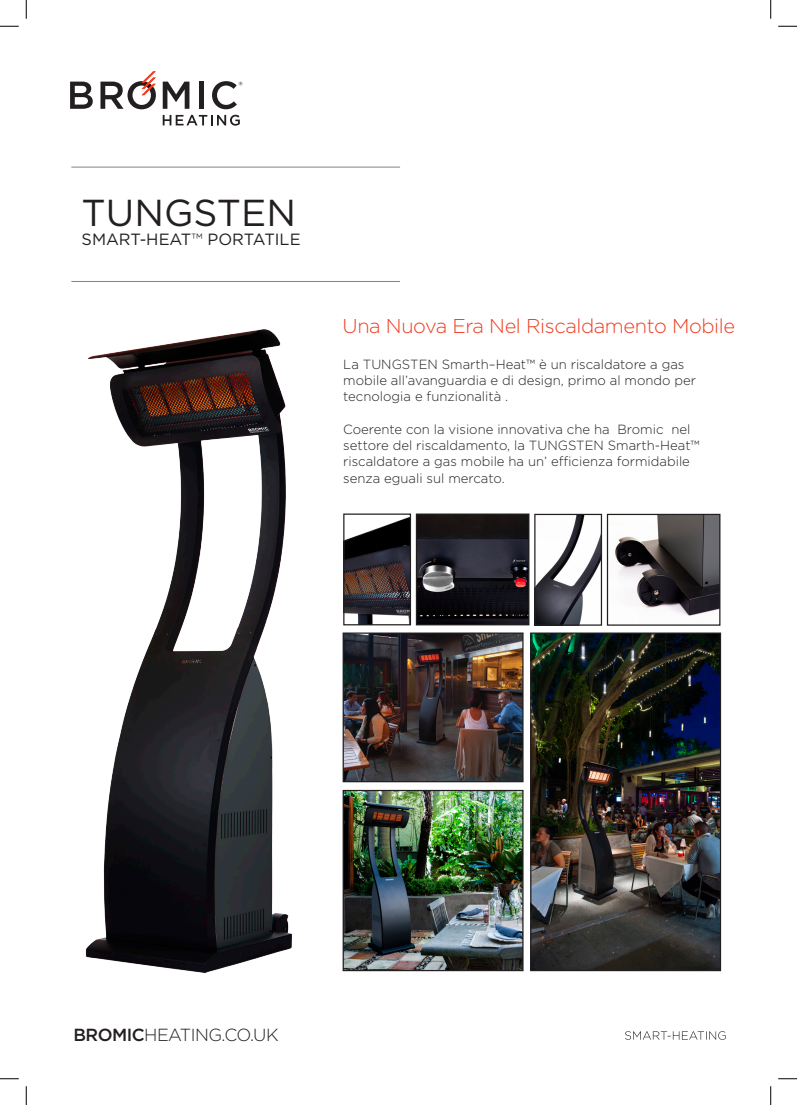
<style>
.page{position:relative;width:797px;height:1105px;background:#fff}
.page>*{position:absolute;margin:0;border:0;box-sizing:border-box;transform-origin:0 0}
.t1{font:37.5px "Gotham";color:#231f20}
.t2{font:300 20px "Gotham";letter-spacing:-.02em;color:#ef3e22}
.t3{font:300 17.5px "Gotham";letter-spacing:-.03em;color:#231f20}
.t4{font:16.25px "Gotham";color:#231f20}
.t5{font:300 13.25px/16.2px "Gotham";color:#231f20}
.s1{font-weight:300}
.s2{font-weight:500}
</style>
<div class="page">
<svg style="left:70px;top:82px;width:23px;height:27px"></svg>
<svg style="left:163px;top:82px;width:26px;height:27px"></svg>
<div style="left:199px;top:82px;width:5px;height:27px;background:#231f20"></div>
<svg style="left:212px;top:81px;width:30px;height:28px"></svg>
<svg style="left:163px;top:115px;width:77px;height:11px"></svg>
<svg style="left:100px;top:71px;width:56px;height:38px"></svg>
<hr style="left:71px;top:281px;width:329px;height:1px;background:#818285">
<hr style="left:71px;top:167px;width:329px;height:1px;background:#818285">
<img style="left:345px;top:517px;width:64px;height:106px">
<div style="left:343px;top:513px;width:68px;height:112px;border:1px solid #231f20"></div>
<img style="left:418px;top:515px;width:109px;height:108px">
<div style="left:416px;top:513px;width:113px;height:112px;border:1px solid #231f20"></div>
<img style="left:536px;top:516px;width:64px;height:108px">
<div style="left:534px;top:514px;width:68px;height:112px;border:1px solid #231f20"></div>
<img style="left:615px;top:516px;width:103px;height:100px">
<div style="left:607px;top:514px;width:113px;height:112px;border:1px solid #231f20"></div>
<img style="left:85px;top:329px;width:207px;height:644px">
<img style="left:344px;top:634px;width:177px;height:146px">
<div style="left:342px;top:632px;width:181px;height:150px;border:1px solid #231f20"></div>
<img style="left:344px;top:792px;width:177px;height:177px">
<div style="left:342px;top:790px;width:181px;height:181px;border:1px solid #231f20"></div>
<img style="left:532px;top:634px;width:187px;height:335px">
<div style="left:530px;top:632px;width:191px;height:339px;border:1px solid #231f20"></div>
<svg style="left:625px;top:1031px;width:100px;height:9px"></svg>
<svg style="left:0;top:25px;width:19px;height:2px"></svg>
<svg style="left:778px;top:25px;width:19px;height:2px"></svg>
<svg style="left:0;top:1078px;width:19px;height:1px"></svg>
<svg style="left:778px;top:1078px;width:19px;height:1px"></svg>
<svg style="left:25px;top:0;width:2px;height:19px"></svg>
<svg style="left:25px;top:1086px;width:2px;height:19px"></svg>
<svg style="left:770px;top:0;width:1px;height:19px"></svg>
<svg style="left:770px;top:1086px;width:1px;height:19px"></svg>
<p class="t1" style="left:82px;top:188px;width:216px">TUNGSTEN</p>
<p class="t4" style="left:82px;top:229px;width:220px">SMART-HEAT<span class="s1">™</span> PORTATILE</p>
<p class="t2" style="left:342px;top:313px;width:394px">Una Nuova Era Nel Riscaldamento Mobile</p>
<p class="t5" style="left:343px;top:356px;width:354px">La TUNGSTEN Smarth–Heat™ è un riscaldatore a gas mobile all’avanguardia e di design, primo al mondo per tecnologia e funzionalità .</p>
<p class="t5" style="left:343px;top:421px;width:358px">Coerente con la visione innovativa che ha Bromic nel settore del riscaldamento, la TUNGSTEN Smarth-Heat™ riscaldatore a gas mobile ha un’ efficienza formidabile senza eguali sul mercato.</p>
<p class="t3" style="left:73px;top:1023px;width:206px"><span class="s2">BROMIC</span>HEATING.CO.UK</p>
</div>
